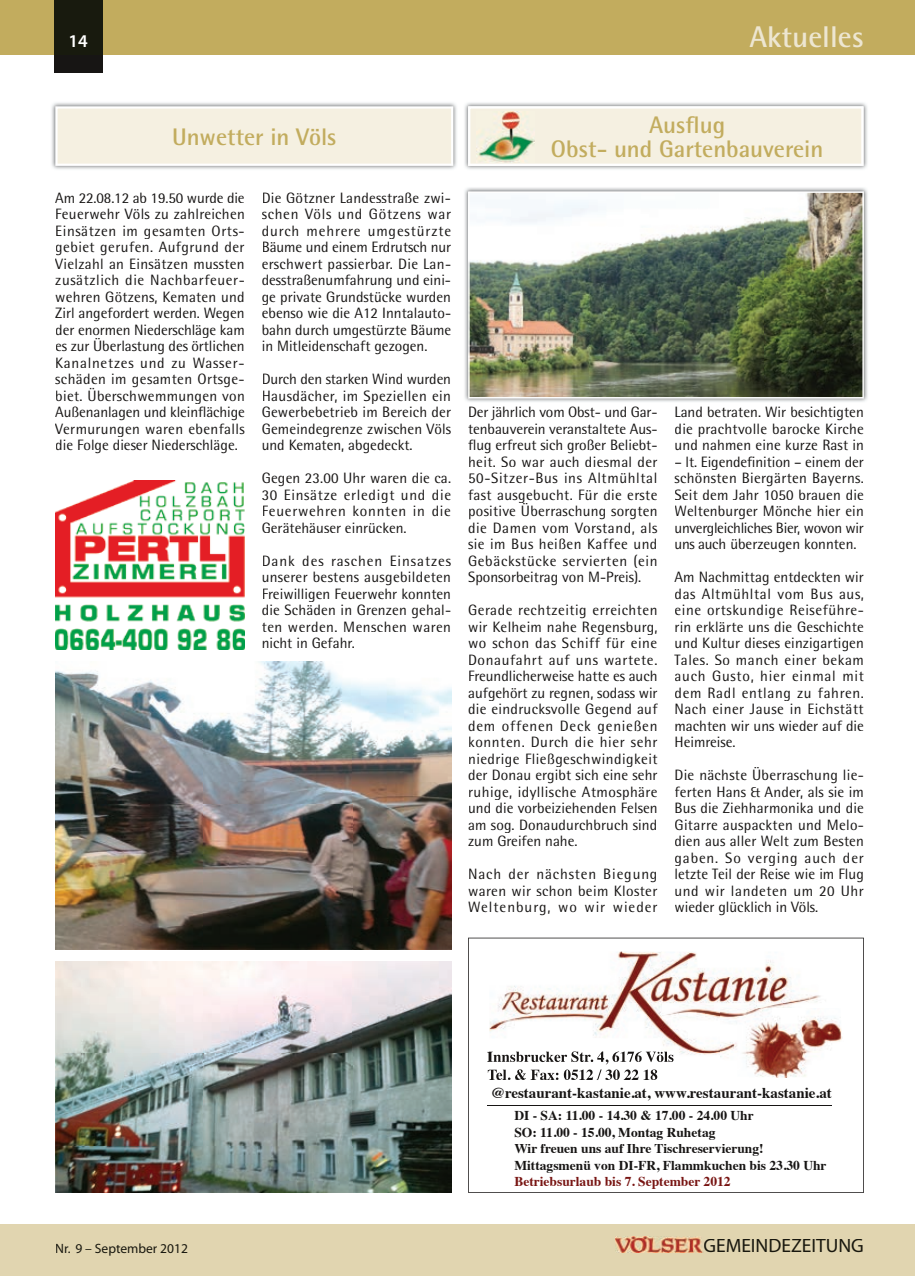
<style>
.page{position:relative;width:915px;height:1276px;background:#fff}
.page>*{position:absolute;margin:0;border:0;box-sizing:border-box;transform-origin:0 0}
.t1{font:700 30px "Rotis Semi Sans";color:#ede6d1}
.t2{font:700 24px/24px "Rotis Semi Sans";color:#c2ac5e;text-align:center}
.t3{font:19.5px "Myriad";color:#18170e}
.t4{font:600 18px "Myriad Pro";color:#fff}
.t5{font:15px/16.5px "Rotis Semi Sans";letter-spacing:.005em;color:#171514;text-align:justify}
.t6{font:700 15px/18px "Times";color:#171514}
.t7{font:700 13.5px/16.5px "Times";color:#171514}
.t8{font:700 13.5px "Times";color:#781513}
.t9{font:13.5px "Myriad";color:#18170e}
</style>
<div class="page">
<div style="left:0;top:0;width:914px;height:54px;background:#c2ac5e"></div>
<div style="left:54px;top:54px;width:48px;height:18px;background:#171514"></div>
<div style="left:54px;top:0;width:48px;height:54px;background:#181a0e"></div>
<div style="left:0;top:1225px;width:914px;height:51px;background:#e1d5b0"></div>
<img style="left:615px;top:1236px;width:88px;height:16px">
<img style="left:464px;top:102px;width:403px;height:67px">
<svg style="left:468px;top:106px;width:395px;height:60px;background:#f5f1e3"></svg>
<img style="left:464px;top:187px;width:404px;height:215px">
<img style="left:468px;top:191px;width:395px;height:207px">
<img style="left:476px;top:112px;width:58px;height:50px">
<svg style="left:468px;top:937px;width:395px;height:256px"></svg>
<img style="left:489px;top:951px;width:359px;height:127px">
<img style="left:720px;top:1008px;width:123px;height:69px">
<hr style="left:487px;top:1104px;width:344px;height:1px;background:#171514">
<img style="left:489px;top:1051px;width:184px;height:13px">
<img style="left:489px;top:1069px;width:168px;height:9px">
<img style="left:51px;top:102px;width:406px;height:67px">
<svg style="left:55px;top:106px;width:398px;height:60px;background:#f5f0e2"></svg>
<img style="left:55px;top:661px;width:396px;height:288px">
<img style="left:55px;top:961px;width:396px;height:231px">
<img style="left:55px;top:481px;width:189px;height:168px">
<p class="t4" style="left:68px;top:29px;width:21px">14</p>
<h1 class="t1" style="left:749px;top:18px;width:116px">Aktuelles</h1>
<h2 class="t2" style="left:172px;top:125px;width:166px">Unwetter in Völs</h2>
<p class="t5" style="left:55px;top:189px;width:191px">Am 22.08.12 ab 19.50 wurde die Feuerwehr Völs zu zahlreichen Einsätzen im gesamten Orts&shy;gebiet gerufen. Aufgrund der Vielzahl an Einsätzen mussten zusätzlich die Nachbarfeuer&shy;wehren Götzens, Kematen und Zirl angefordert werden. Wegen der enormen Niederschläge kam es zur Überlastung des örtlichen Kanalnetzes und zu Wasser&shy;schäden im gesamten Ortsge&shy;biet. Überschwemmungen von Außenanlagen und kleinflächige Vermurungen waren ebenfalls die Folge dieser Niederschläge.</p>
<p class="t5" style="left:261px;top:189px;width:191px">Die Götzner Landesstraße zwi&shy;schen Völs und Götzens war durch mehrere umgestürzte Bäume und einem Erdrutsch nur erschwert passierbar. Die Lan&shy;desstraßenumfahrung und eini&shy;ge private Grundstücke wurden ebenso wie die A12 Inntalauto&shy;bahn durch umgestürzte Bäume in Mitleidenschaft gezogen.</p>
<p class="t5" style="left:261px;top:371px;width:191px">Durch den starken Wind wurden Hausdächer, im Speziellen ein Gewerbebetrieb im Bereich der Gemeindegrenze zwischen Völs und Kematen, abgedeckt.</p>
<p class="t5" style="left:261px;top:470px;width:191px">Gegen 23.00 Uhr waren die ca.<br>30 Einsätze erledigt und die Feuerwehren konnten in die Gerätehäuser einrücken.</p>
<p class="t5" style="left:261px;top:552px;width:191px">Dank des raschen Einsatzes unserer bestens ausgebildeten Freiwilligen Feuerwehr konnten die Schäden in Grenzen gehal&shy;ten werden. Menschen waren nicht in Gefahr.</p>
<h2 class="t2" style="left:550px;top:113px;width:274px">Ausflug<br>Obst- und Gartenbauverein</h2>
<p class="t5" style="left:468px;top:404px;width:191px">Der jährlich vom Obst- und Gar&shy;tenbauverein veranstaltete Aus&shy;flug erfreut sich großer Beliebt&shy;heit. So war auch diesmal der 50-Sitzer-Bus ins Altmühltal fast ausgebucht. Für die erste positive Überraschung sorgten die Damen vom Vorstand, als sie im Bus heißen Kaffee und Gebäckstücke servierten (ein Sponsorbeitrag von M-Preis).</p>
<p class="t5" style="left:468px;top:602px;width:191px">Gerade rechtzeitig erreichten wir Kelheim nahe Regensburg, wo schon das Schiff für eine Donaufahrt auf uns wartete.<br>Freundlicherweise hatte es auch aufgehört zu regnen, sodass wir die eindrucksvolle Gegend auf dem offenen Deck genießen konnten. Durch die hier sehr niedrige Fließgeschwindigkeit der Donau ergibt sich eine sehr ruhige, idyllische Atmosphäre und die vorbeiziehenden Felsen am sog. Donaudurchbruch sind zum Greifen nahe.</p>
<p class="t5" style="left:468px;top:866px;width:191px">Nach der nächsten Biegung waren wir schon beim Kloster Weltenburg, wo wir wieder</p>
<p class="t5" style="left:674px;top:404px;width:191px">Land betraten. Wir besichtigten die prachtvolle barocke Kirche und nahmen eine kurze Rast in</p>
<p class="t5" style="left:674px;top:453px;width:191px">– lt. Eigendefinition – einem der schönsten Biergärten Bayerns.<br>Seit dem Jahr 1050 brauen die Weltenburger Mönche hier ein unvergleichliches Bier, wovon wir uns auch überzeugen konnten.</p>
<p class="t5" style="left:674px;top:569px;width:191px">Am Nachmittag entdeckten wir das Altmühltal vom Bus aus, eine ortskundige Reiseführe&shy;rin erklärte uns die Geschichte und Kultur dieses einzigartigen Tales. So manch einer bekam auch Gusto, hier einmal mit dem Radl entlang zu fahren.<br>Nach einer Jause in Eichstätt machten wir uns wieder auf die Heimreise.</p>
<p class="t5" style="left:674px;top:767px;width:191px">Die nächste Überraschung lie&shy;ferten Hans &amp; Ander, als sie im Bus die Ziehharmonika und die Gitarre auspackten und Melo&shy;dien aus aller Welt zum Besten gaben. So verging auch der letzte Teil der Reise wie im Flug und wir landeten um 20 Uhr wieder glücklich in Völs.</p>
<p class="t6" style="left:487px;top:1064px;width:346px">Tel. &amp; Fax: 0512 / 30 22 18<br>@restaurant-kastanie.at, www.restaurant-kastanie.at</p>
<p class="t7" style="left:514px;top:1106px;width:313px">DI - SA: 11.00 - 14.30 &amp; 17.00 - 24.00 Uhr<br>SO: 11.00 - 15.00, Montag Ruhetag<br>Wir freuen uns auf Ihre Tischreservierung!<br>Mittagsmenü von DI-FR, Flammkuchen bis 23.30 Uhr</p>
<p class="t8" style="left:514px;top:1169px;width:218px">Betriebsurlaub bis 7. September 2012</p>
<p class="t9" style="left:55px;top:1241px;width:134px">Nr. 9 – September 2012</p>
<h3 class="t3" style="left:703px;top:1236px;width:162px">GEMEINDEZEITUNG</h3>
</div>
